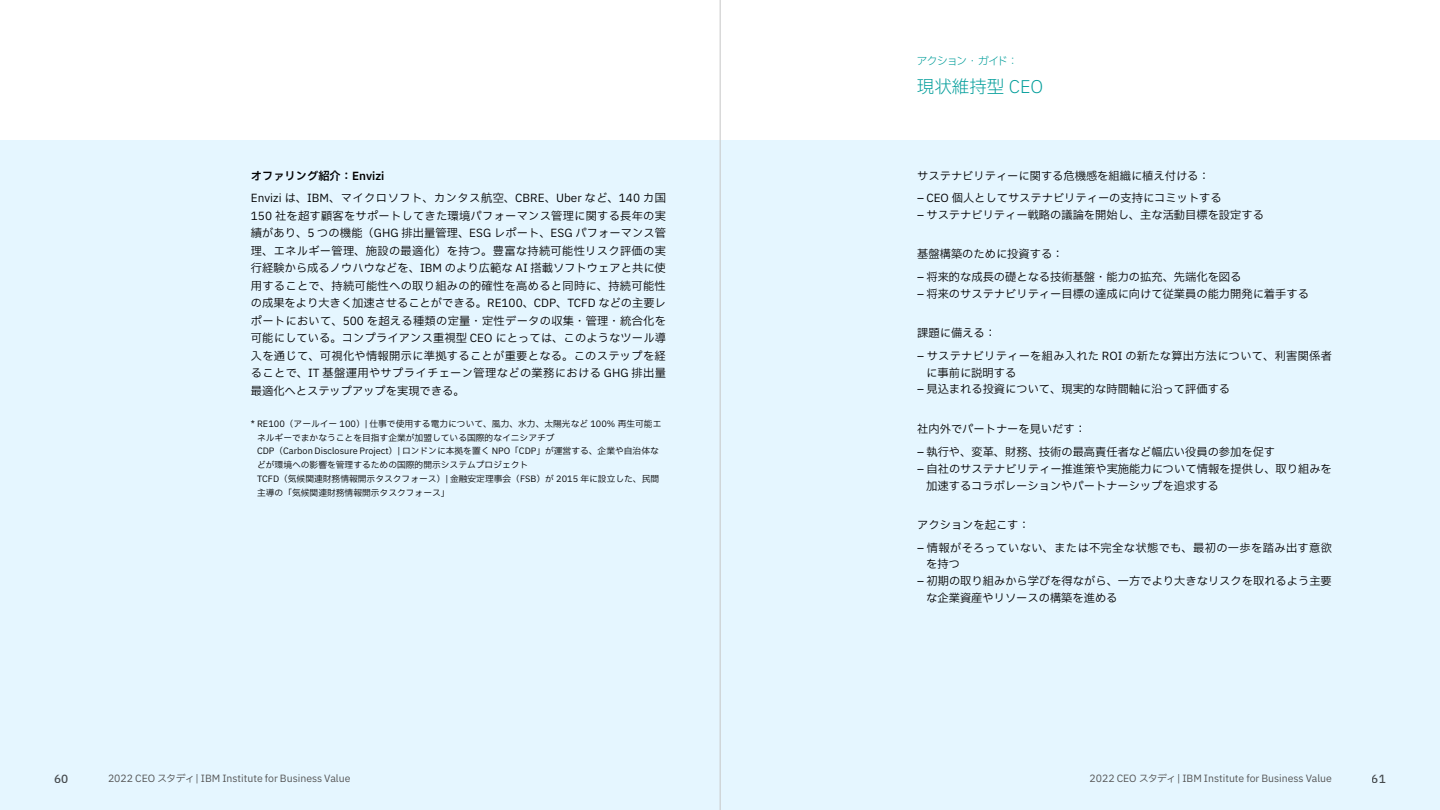
<style>
.page{position:relative;width:1440px;height:810px;background:#fff}
.page>*{position:absolute;margin:0;border:0;box-sizing:border-box;transform-origin:0 0}
.First_paragraph_sect{font:300 17.5px "IBM Plex Sans JP";color:#009d9a}
.Body__9_13_5{font:11.25px/17.5px "IBM Plex Sans JP";color:#000}
.Body__9_13_5-2{font:11.25px/16.9px "IBM Plex Sans JP";letter-spacing:.025em;color:#000}
.Body__9_13_5-3{font:11.25px/16.9px "IBM Plex Sans JP";letter-spacing:.03em;color:#000}
.Body__9_13_5-4{font:11.25px "IBM Plex Sans JP Sm Bld";color:#000}
.First_paragraph_sect-2{font:300 11.25px "IBM Plex Sans JP";letter-spacing:-.11em;color:#009d9a}
.t1{font:11.25px "IBM Plex Sans JP Medm";color:#000}
.First_paragraph_sect-3{font:10px "IBM Plex Sans JP";color:#525252}
.Source{font:8.75px/13.8px "IBM Plex Sans JP";color:#000}
</style>
<div class="page">
<div style="left:0;top:141px;width:1440px;height:669px;background:#e5f6ff"></div>
<hr style="left:720px;top:0;width:1px;height:810px;background:#c6c6c6">
<p class="Body__9_13_5-4" style="left:251px;top:167px;width:135px">オファリング紹介：Envizi</p>
<p class="Body__9_13_5" style="left:251px;top:189px;width:417px;text-align:justify">Envizi は、IBM、マイクロソフト、カンタス航空、CBRE、Uber など、140 カ国150 社を超す顧客をサポートしてきた環境パフォーマンス管理に関する長年の実績があり、5 つの機能（GHG 排出量管理、ESG レポート、ESG パフォーマンス管理、エネルギー管理、施設の最適化）を持つ。豊富な持続可能性リスク評価の実行経験から成るノウハウなどを、IBM のより広範な AI 搭載ソフトウェアと共に使用することで、持続可能性への取り組みの的確性を高めると同時に、持続可能性の成果をより大きく加速させることができる。RE100、CDP、TCFD などの主要レポートにおいて、500 を超える種類の定量・定性データの収集・管理・統合化を可能にしている。コンプライアンス重視型 CEO にとっては、このようなツール導入を通じて、可視化や情報開示に準拠することが重要となる。このステップを経ることで、IT 基盤運用やサプライチェーン管理などの業務における GHG 排出量最適化へとステップアップを実現できる。</p>
<p class="Source" style="left:257px;top:416px;width:406px;text-indent:-6px">* RE100（アールイー 100）| 仕事で使用する電力について、風力、水力、太陽光など 100% 再生可能エネルギーでまかなうことを目指す企業が加盟している国際的なイニシアチブ</p>
<p class="Source" style="left:257px;top:444px;width:403px">CDP（Carbon Disclosure Project）| ロンドンに本拠を置く NPO「CDP」が運営する、企業や自治体などが環境への影響を管理するための国際的開示システムプロジェクト</p>
<p class="Source" style="left:257px;top:471px;width:404px">TCFD（気候関連財務情報開示タスクフォース）| 金融安定理事会（FSB）が 2015 年に設立した、民間主導の「気候関連財務情報開示タスクフォース」</p>
<p class="First_paragraph_sect-2" style="left:916px;top:53px;width:103px">アクション・ガイド：</p>
<p class="First_paragraph_sect" style="left:917px;top:74px;width:128px">現状維持型 CEO</p>
<p class="Body__9_13_5" style="left:917px;top:166px;width:294px">サステナビリティーに関する危機感を組織に植え付ける：</p>
<p class="Body__9_13_5" style="left:917px;top:189px;width:306px">– CEO 個人としてサステナビリティーの支持にコミットする</p>
<p class="Body__9_13_5" style="left:917px;top:205px;width:348px">– サステナビリティー戦略の議論を開始し、主な活動目標を設定する</p>
<p class="Body__9_13_5" style="left:917px;top:245px;width:148px">基盤構築のために投資する：</p>
<p class="Body__9_13_5" style="left:917px;top:267px;width:326px">– 将来的な成長の礎となる技術基盤・能力の拡充、先端化を図る</p>
<p class="Body__9_13_5" style="left:917px;top:284px;width:393px">– 将来のサステナビリティー目標の達成に向けて従業員の能力開発に着手する</p>
<p class="Body__9_13_5" style="left:917px;top:324px;width:80px">課題に備える：</p>
<p class="Body__9_13_5-2" style="left:926px;top:346px;width:407px;text-indent:-9px">– サステナビリティーを組み入れた ROI の新たな算出方法について、利害関係者に事前に説明する</p>
<p class="Body__9_13_5" style="left:917px;top:380px;width:314px">– 見込まれる投資について、現実的な時間軸に沿って評価する</p>
<p class="Body__9_13_5" style="left:917px;top:419px;width:170px">社内外でパートナーを見いだす：</p>
<p class="Body__9_13_5" style="left:917px;top:442px;width:359px">– 執行や、変革、財務、技術の最高責任者など幅広い役員の参加を促す</p>
<p class="Body__9_13_5" style="left:926px;top:460px;width:407px;line-height:16.9px;text-indent:-9px">– 自社のサステナビリティー推進策や実施能力について情報を提供し、取り組みを加速するコラボレーションやパートナーシップを追求する</p>
<p class="Body__9_13_5" style="left:917px;top:515px;width:114px">アクションを起こす：</p>
<p class="Body__9_13_5-3" style="left:926px;top:538px;width:407px;text-indent:-9px">– 情報がそろっていない、または不完全な状態でも、最初の一歩を踏み出す意欲を持つ</p>
<p class="Body__9_13_5" style="left:926px;top:572px;width:407px;line-height:16.9px;text-indent:-9px">– 初期の取り組みから学びを得ながら、一方でより大きなリスクを取れるよう主要な企業資産やリソースの構築を進める</p>
<p class="First_paragraph_sect-3" style="left:108px;top:771px;width:244px">2022 CEO スタディ| IBM Institute for Business Value</p>
<p class="First_paragraph_sect-3" style="left:1090px;top:771px;width:244px">2022 CEO スタディ| IBM Institute for Business Value</p>
<p class="t1" style="left:54px;top:770px;width:16px">60</p>
<p class="t1" style="left:1372px;top:770px;width:16px">61</p>
</div>
